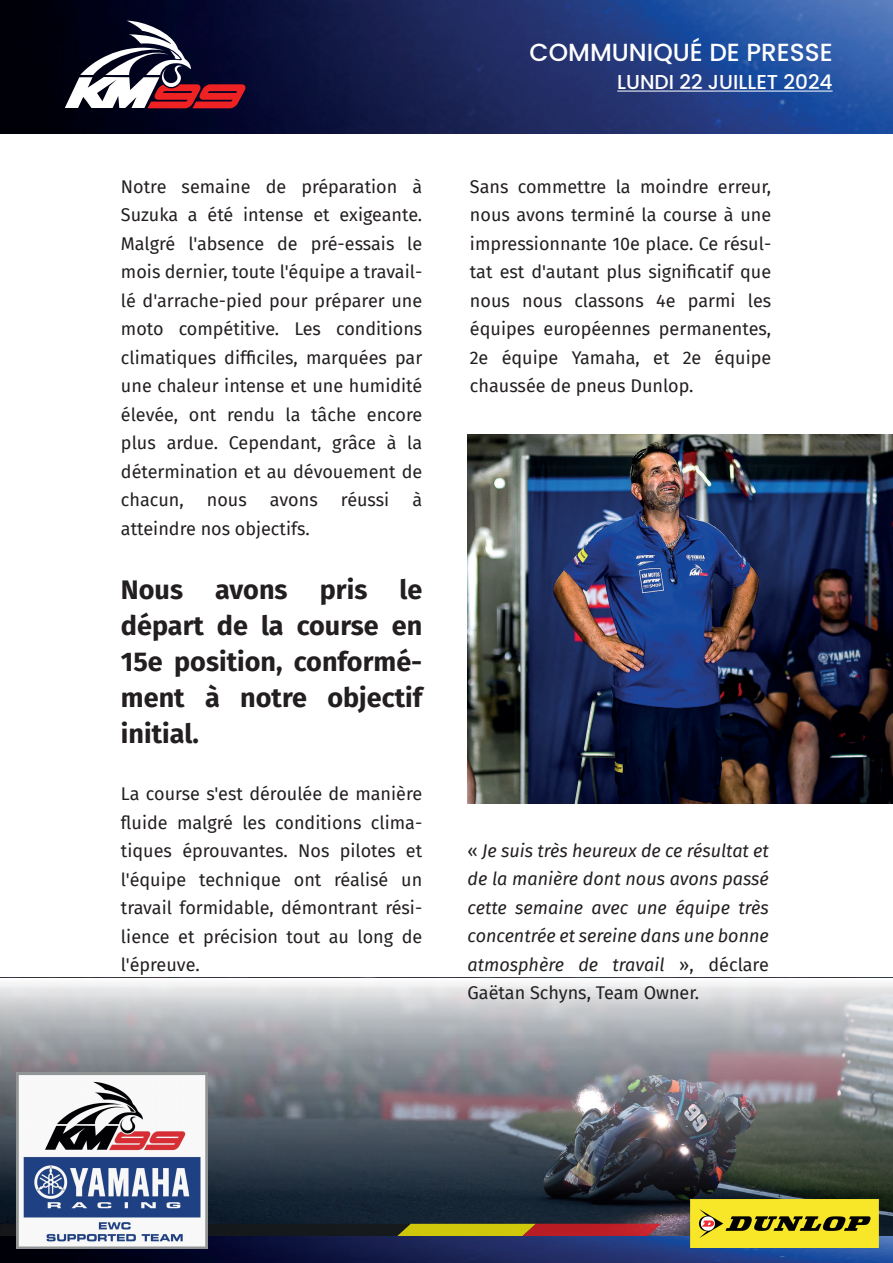
<style>
.page{position:relative;width:893px;height:1263px;background:#fff}
.page>*{position:absolute;margin:0;border:0;box-sizing:border-box;transform-origin:0 0}
.t1{font:700 27px/36px "Fira Sans";color:#231f20;text-align:justify}
.t2{font:500 24.75px "Poppins";color:#fff}
.t3{font:500 20.1px "Poppins";color:#fff}
.t4{font:18px/28.5px "Fira Sans";color:#231f20;text-align:justify}
.t5{font:italic 18px/28.5px "Fira Sans";color:#231f20;text-align:justify}
.s1{font-style:normal}
</style>
<div class="page">
<svg style="left:0;top:977px;width:893px;height:240px;background:#7f8288"></svg>
<img style="left:0;top:0;width:893px;height:133px">
<svg style="left:65px;top:21px;width:180px;height:87px"></svg>
<hr style="left:617px;top:91px;width:216px;height:1px;background:#fff">
<svg style="left:0;top:1224px;width:661px;height:13px;background:#6e4720"></svg>
<img style="left:0;top:1237px;width:893px;height:26px">
<img style="left:16px;top:1073px;width:191px;height:175px">
<img style="left:691px;top:1200px;width:187px;height:47px">
<img style="left:468px;top:434px;width:425px;height:370px">
<p class="t4" style="left:121px;top:172px;width:303px">Notre semaine de préparation à Suzuka a été intense et exigeante.<br>Malgré l'absence de pré-essais le mois dernier, toute l'équipe a travail&shy;lé d'arrache-pied pour préparer une moto compétitive. Les conditions climatiques difficiles, marquées par une chaleur intense et une humidité élevée, ont rendu la tâche encore plus ardue. Cependant, grâce à la détermination et au dévouement de chacun,</p>
<p class="t4" style="left:207px;top:485px;width:41px">nous</p>
<p class="t4" style="left:270px;top:485px;width:49px">avons</p>
<p class="t4" style="left:341px;top:485px;width:50px">réussi</p>
<p class="t4" style="left:412px;top:485px;width:11px">à</p>
<p class="t4" style="left:121px;top:514px;width:190px">atteindre nos objectifs.</p>
<h1 class="t1" style="left:121px;top:570px;width:303px">Nous avons pris le départ de la course en 15e position, conformé&shy;ment à notre objectif initial.</h1>
<p class="t4" style="left:121px;top:779px;width:303px">La course s'est déroulée de manière fluide malgré les conditions clima&shy;tiques éprouvantes. Nos pilotes et l'équipe technique ont réalisé un travail formidable, démontrant rési&shy;lience et précision tout au long de l'épreuve.</p>
<h2 class="t2" style="left:530px;top:38px;width:305px">COMMUNIQUÉ DE PRESSE</h2>
<p class="t3" style="left:617px;top:70px;width:217px">LUNDI 22 JUILLET 2024</p>
<p class="t4" style="left:470px;top:172px;width:303px">Sans commettre la moindre erreur, nous avons terminé la course à une impressionnante 10e place. Ce résul&shy;tat est d'autant plus significatif que nous nous classons 4e parmi les équipes européennes permanentes, 2e équipe Yamaha, et 2e équipe chaussée de pneus Dunlop.</p>
<p class="t5" style="left:468px;top:836px;width:303px"><span class="s1">«</span> Je suis très heureux de ce résultat et de la manière dont nous avons passé cette semaine avec une équipe très concentrée et sereine dans une bonne atmosphère de travail <span class="s1">», déclare Gaëtan Schyns, Team Owner.</span></p>
</div>
